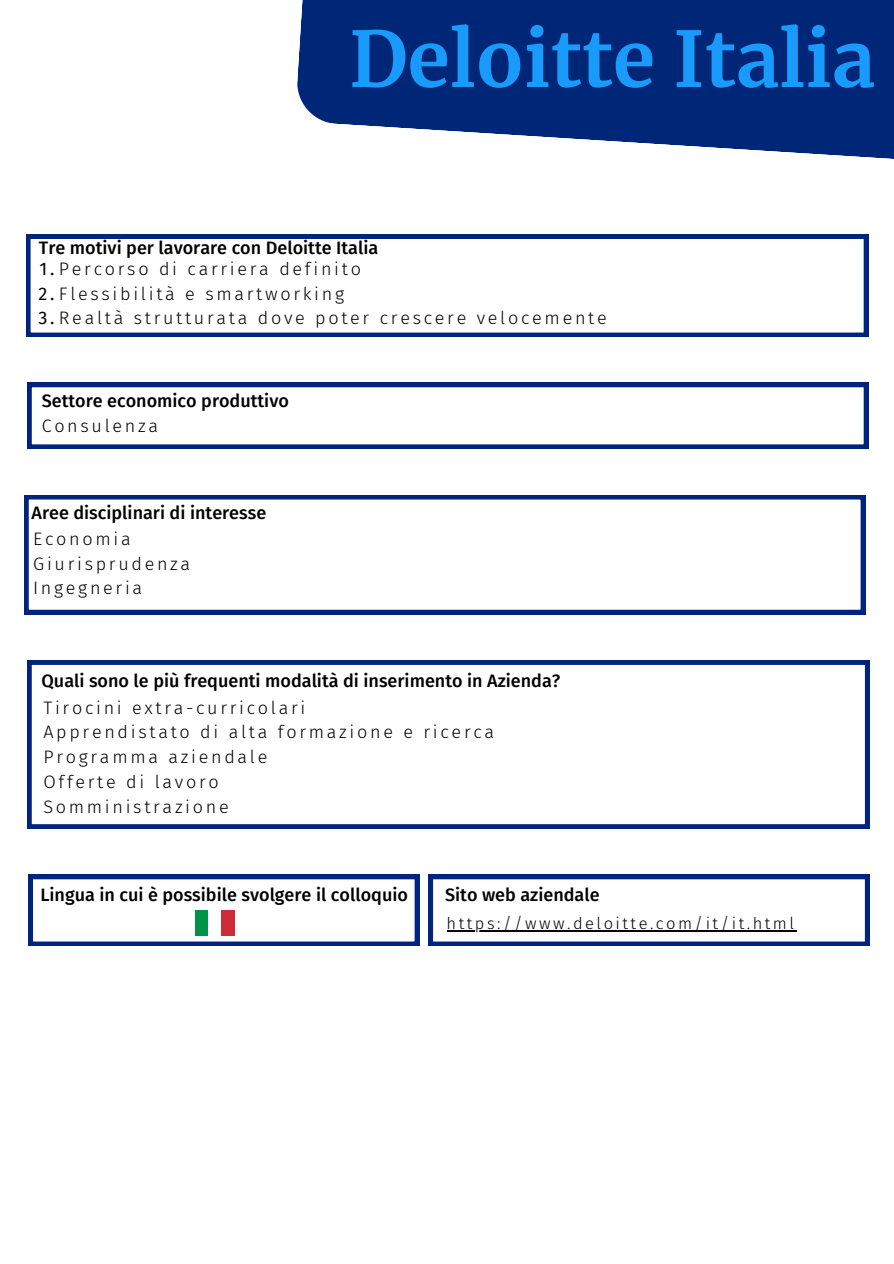
<style>
.page{position:relative;width:894px;height:1264px;background:#fff}
.page>*{position:absolute;margin:0;border:0;box-sizing:border-box;transform-origin:0 0}
.t1{font:700 76.5px "Merriweather";color:#199bfc}
.t2{font:300 18px "Fira Sans";letter-spacing:.15em;color:#000}
.t3{font:500 18px "Fira Sans";color:#000}
.t4{font:300 16.5px "Fira Sans";letter-spacing:.15em;color:#000}
.s1{font-weight:400}
</style>
<div class="page">
<svg style="left:297px;top:0;width:596px;height:159px;background:#204188"></svg>
<svg style="left:24px;top:495px;width:840px;height:119px"></svg>
<svg style="left:27px;top:383px;width:840px;height:66px"></svg>
<svg style="left:27px;top:660px;width:842px;height:168px"></svg>
<svg style="left:26px;top:234px;width:841px;height:103px"></svg>
<svg style="left:29px;top:874px;width:390px;height:71px"></svg>
<svg style="left:428px;top:874px;width:441px;height:71px"></svg>
<div style="left:195px;top:910px;width:13px;height:26px;background:#009246"></div>
<div style="left:208px;top:910px;width:13px;height:26px;background:#fff"></div>
<div style="left:221px;top:910px;width:14px;height:26px;background:#ce2b37"></div>
<hr style="left:446px;top:930px;width:350px;height:1px;background:#000">
<h2 class="t1" style="left:349px;top:12px;width:527px">Deloitte Italia</h2>
<p class="t3" style="left:39px;top:237px;width:341px">Tre motivi per lavorare con Deloitte Italia</p>
<p class="t2" style="left:40px;top:258px;width:323px"><span class="s1">1.</span>Percorso di carriera definito</p>
<p class="t2" style="left:38px;top:283px;width:307px"><span class="s1">2.</span>Flessibilità e smartworking</p>
<p class="t2" style="left:38px;top:307px;width:569px"><span class="s1">3.</span>Realtà strutturata dove poter crescere velocemente</p>
<h2 class="t3" style="left:42px;top:390px;width:249px">Settore economico produttivo</h2>
<p class="t2" style="left:42px;top:415px;width:118px">Consulenza</p>
<p class="t3" style="left:31px;top:502px;width:236px">Aree disciplinari di interesse</p>
<h1 class="t2" style="left:33px;top:528px;width:99px">Economia</h1>
<h2 class="t2" style="left:33px;top:552px;width:158px">Giurisprudenza</h2>
<p class="t2" style="left:33px;top:577px;width:111px">Ingegneria</p>
<p class="t3" style="left:41px;top:670px;width:520px">Quali sono le più frequenti modalità di inserimento in Azienda?</p>
<h2 class="t2" style="left:43px;top:696px;width:263px">Tirocini extra-curricolari</h2>
<p class="t2" style="left:43px;top:721px;width:452px">Apprendistato di alta formazione e ricerca</p>
<p class="t2" style="left:43px;top:746px;width:225px">Programma aziendale</p>
<p class="t2" style="left:43px;top:771px;width:177px">Offerte di lavoro</p>
<h2 class="t2" style="left:43px;top:795px;width:187px">Somministrazione</h2>
<p class="t3" style="left:40px;top:883px;width:369px">Lingua in cui è possibile svolgere il colloquio</p>
<h2 class="t3" style="left:445px;top:884px;width:156px">Sito web aziendale</h2>
<p class="t4" style="left:446px;top:913px;width:349px">https://www.deloitte.com/it/it.html</p>
</div>
